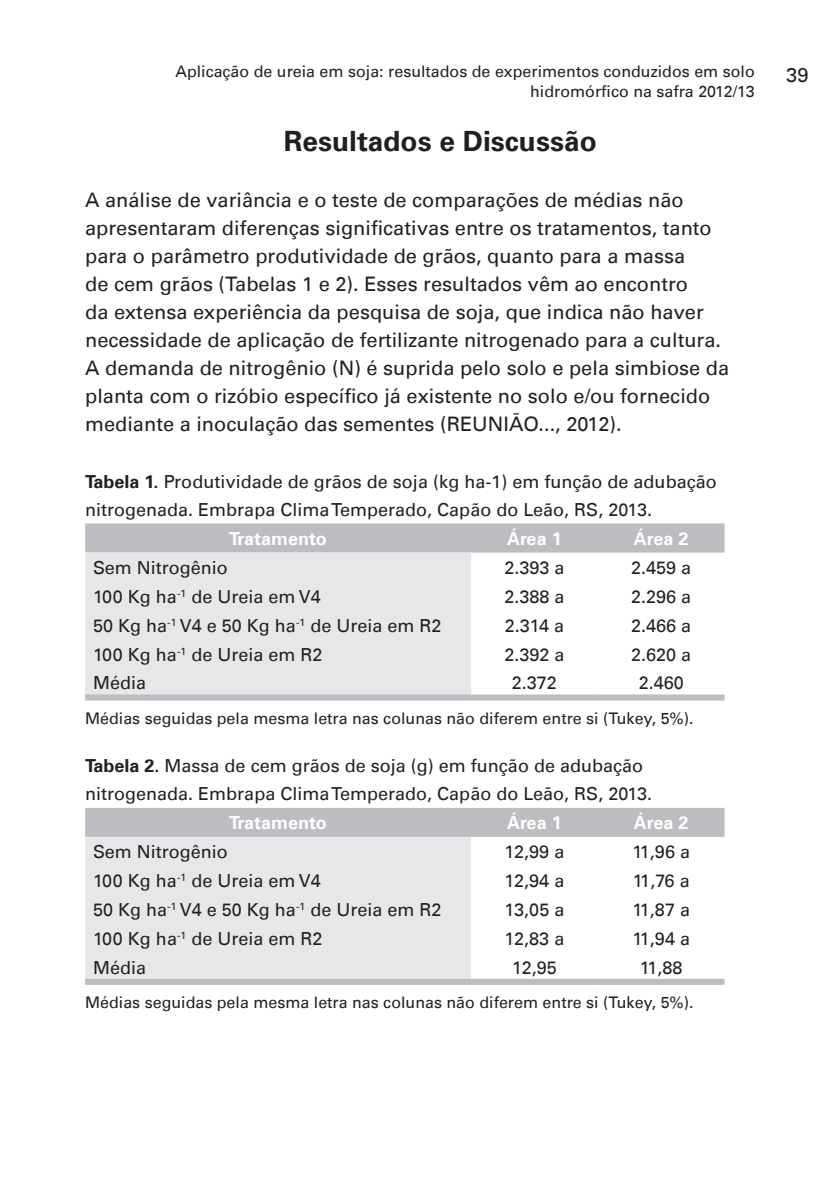
<style>
.page{position:relative;width:840px;height:1191px;background:#fff}
.page>*{position:absolute;margin:0;border:0;box-sizing:border-box;transform-origin:0 0}
.t1{font:700 28px "Univers LT";color:#231f20}
.t2{font:20px/28px "Univers LT";color:#231f20}
.t3{font:18px/28px "Univers LT";color:#231f20}
.t4{font:700 18px "Univers LT";color:#fff}
.t5{font:16px "Univers LT";color:#231f20}
.s1{font-weight:700}
</style>
<div class="page">
<div style="left:85px;top:523px;width:639px;height:29px;background:#bcbdc0"></div>
<div style="left:85px;top:552px;width:386px;height:142px;background:#e6e7e9"></div>
<div style="left:85px;top:694px;width:386px;height:6px;background:#bcbdc0"></div>
<div style="left:471px;top:694px;width:126px;height:6px;background:#bcbdc0"></div>
<div style="left:597px;top:694px;width:127px;height:6px;background:#bcbdc0"></div>
<div style="left:85px;top:808px;width:639px;height:29px;background:#bcbdc0"></div>
<div style="left:85px;top:837px;width:386px;height:141px;background:#e6e7e9"></div>
<div style="left:85px;top:978px;width:386px;height:6px;background:#bcbdc0"></div>
<div style="left:471px;top:978px;width:126px;height:6px;background:#bcbdc0"></div>
<div style="left:597px;top:978px;width:127px;height:6px;background:#bcbdc0"></div>
<p class="t5" style="left:175px;top:62px;width:580px">Aplicação de ureia em soja: resultados de experimentos conduzidos em solo</p>
<p class="t2" style="left:785px;top:61px;width:24px">39</p>
<p class="t5" style="left:530px;top:82px;width:226px">hidromórfico na safra 2012/13</p>
<h1 class="t1" style="left:283px;top:124px;width:314px">Resultados e Discussão</h1>
<p class="t2" style="left:85px;top:186px;width:645px">A análise de variância e o teste de comparações de médias não apresentaram diferenças significativas entre os tratamentos, tanto para o parâmetro produtividade de grãos, quanto para a massa<br>de cem grãos (Tabelas 1 e 2). Esses resultados vêm ao encontro<br>da extensa experiência da pesquisa de soja, que indica não haver necessidade de aplicação de fertilizante nitrogenado para a cultura.<br>A demanda de nitrogênio (N) é suprida pelo solo e pela simbiose da planta com o rizóbio específico já existente no solo e/ou fornecido mediante a inoculação das sementes (REUNIÃO..., 2012).</p>
<p class="t3" style="left:85px;top:467px;width:632px"><span class="s1">Tabela 1.</span> Produtividade de grãos de soja (kg ha-1) em função de adubação nitrogenada. Embrapa Clima Temperado, Capão do Leão, RS, 2013.</p>
<p class="t4" style="left:229px;top:527px;width:99px">Tratamento</p>
<p class="t4" style="left:507px;top:527px;width:56px">Área 1</p>
<p class="t4" style="left:633px;top:527px;width:56px">Área 2</p>
<p class="t3" style="left:93px;top:553px;width:136px">Sem Nitrogênio</p>
<p class="t3" style="left:504px;top:553px;width:62px">2.393 a</p>
<p class="t3" style="left:630px;top:553px;width:62px">2.459 a</p>
<p class="t3" style="left:93px;top:582px;width:229px">100 Kg ha<sup>-1</sup> de Ureia em V4</p>
<p class="t3" style="left:504px;top:582px;width:62px">2.388 a</p>
<p class="t3" style="left:630px;top:582px;width:62px">2.296 a</p>
<p class="t3" style="left:93px;top:611px;width:350px">50 Kg ha<sup>-1</sup> V4 e 50 Kg ha<sup>-1</sup> de Ureia em R2</p>
<p class="t3" style="left:504px;top:611px;width:61px">2.314 a</p>
<p class="t3" style="left:630px;top:611px;width:62px">2.466 a</p>
<p class="t3" style="left:93px;top:640px;width:231px">100 Kg ha<sup>-1</sup> de Ureia em R2</p>
<p class="t3" style="left:504px;top:640px;width:62px">2.392 a</p>
<p class="t3" style="left:630px;top:640px;width:62px">2.620 a</p>
<p class="t3" style="left:93px;top:669px;width:55px">Média</p>
<p class="t3" style="left:511px;top:669px;width:47px">2.372</p>
<p class="t3" style="left:638px;top:669px;width:47px">2.460</p>
<p class="t5" style="left:85px;top:708px;width:609px">Médias seguidas pela mesma letra nas colunas não diferem entre si (Tukey, 5%).</p>
<p class="t3" style="left:85px;top:751px;width:568px"><span class="s1">Tabela 2.</span> Massa de cem grãos de soja (g) em função de adubação nitrogenada. Embrapa Clima Temperado, Capão do Leão, RS, 2013.</p>
<p class="t4" style="left:229px;top:812px;width:99px">Tratamento</p>
<p class="t4" style="left:507px;top:812px;width:56px">Área 1</p>
<p class="t4" style="left:633px;top:812px;width:56px">Área 2</p>
<p class="t3" style="left:93px;top:837px;width:136px">Sem Nitrogênio</p>
<p class="t3" style="left:504px;top:837px;width:61px">12,99 a</p>
<p class="t3" style="left:632px;top:837px;width:59px">11,96 a</p>
<p class="t3" style="left:93px;top:866px;width:229px">100 Kg ha<sup>-1</sup> de Ureia em V4</p>
<p class="t3" style="left:504px;top:866px;width:61px">12,94 a</p>
<p class="t3" style="left:632px;top:866px;width:58px">11,76 a</p>
<p class="t3" style="left:93px;top:895px;width:350px">50 Kg ha<sup>-1</sup> V4 e 50 Kg ha<sup>-1</sup> de Ureia em R2</p>
<p class="t3" style="left:504px;top:895px;width:61px">13,05 a</p>
<p class="t3" style="left:632px;top:895px;width:59px">11,87 a</p>
<p class="t3" style="left:93px;top:924px;width:231px">100 Kg ha<sup>-1</sup> de Ureia em R2</p>
<p class="t3" style="left:504px;top:924px;width:61px">12,83 a</p>
<p class="t3" style="left:632px;top:924px;width:59px">11,94 a</p>
<p class="t3" style="left:93px;top:953px;width:55px">Média</p>
<p class="t3" style="left:511px;top:953px;width:46px">12,95</p>
<p class="t3" style="left:639px;top:953px;width:44px">11,88</p>
<p class="t5" style="left:85px;top:993px;width:609px">Médias seguidas pela mesma letra nas colunas não diferem entre si (Tukey, 5%).</p>
</div>
